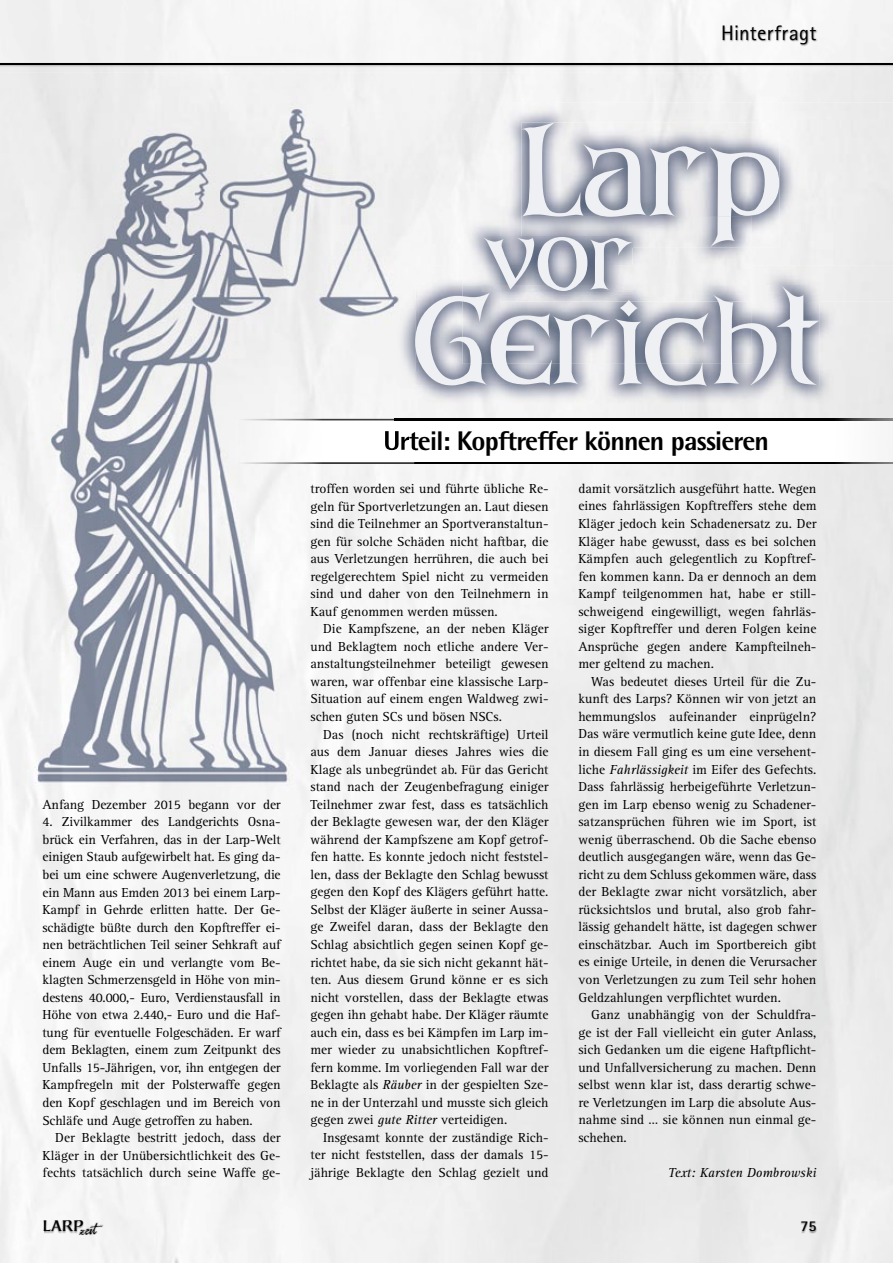
<style>
.page{position:relative;width:893px;height:1263px;background:#fff}
.page>*{position:absolute;margin:0;border:0;box-sizing:border-box;transform-origin:0 0}
.t1{font:111px "ARKHAM Reg";letter-spacing:-.03em;color:#eff0f4}
.t2{font:82.5px "ARKHAM Reg";color:#eff0f4}
.t3{font:800 27px "Rotis Semi Sans";letter-spacing:-.03em;color:#000}
.t4{font:21px "Rotis Sans Serif";letter-spacing:.015em;color:#000}
.t5{font:15px "Neue Hammer Unziale One";color:#000}
.t6{font:700 15px "Rotis Sans Serif";color:#000}
.t7{font:13.5px/17.5px "Rotis Serif";color:#000;text-align:justify}
.t8{font:italic 13.5px "Rotis Serif";color:#000}
.s1{font-style:italic}
.s2{font-family:"Malagua ZF";font-size:16.5px}
.s3{font-family:"Malagua ZF";font-size:18px}
.s4{font-family:"Malagua ZF";font-size:19.5px}
.s5{font-family:"Malagua ZF";font-size:21px}
</style>
<div class="page">
<img style="left:415px;top:463px;width:478px;height:1px">
<img style="left:415px;top:266px;width:478px;height:197px">
<img style="left:501px;top:103px;width:392px;height:163px">
<img style="left:521px;top:122px;width:258px;height:125px">
<img style="left:462px;top:217px;width:290px;height:69px">
<img style="left:521px;top:217px;width:231px;height:30px">
<img style="left:483px;top:237px;width:149px;height:49px">
<img style="left:521px;top:237px;width:111px;height:10px">
<img style="left:415px;top:419px;width:478px;height:2px">
<img style="left:752px;top:266px;width:141px;height:35px">
<img style="left:415px;top:286px;width:404px;height:100px">
<img style="left:501px;top:286px;width:318px;height:15px">
<img style="left:501px;top:286px;width:131px;height:5px">
<img style="left:415px;top:431px;width:352px;height:24px">
<img style="left:26px;top:96px;width:389px;height:692px">
<img style="left:237px;top:419px;width:178px;height:45px">
<img style="left:237px;top:420px;width:178px;height:43px">
<img style="left:394px;top:266px;width:21px;height:195px">
<svg style="left:394px;top:419px;width:21px;height:2px"></svg>
<div style="left:723px;top:73px;width:170px;height:22px;background:#eee"></div>
<img style="left:723px;top:26px;width:170px;height:37px">
<hr style="left:0;top:63px;width:893px;height:2px;background:#000">
<img style="left:44px;top:1220px;width:161px;height:43px">
<div style="left:801px;top:1221px;width:92px;height:42px;background:#eee"></div>
<h3 class="t4" style="left:721px;top:20px;width:97px">Hinterfragt</h3>
<h1 class="t1" style="left:521px;top:114px;width:266px">Larp</h1>
<h2 class="t2" style="left:482px;top:214px;width:156px">vor</h2>
<h1 class="t1" style="left:415px;top:282px;width:410px">Gericht</h1>
<p class="t7" style="left:43px;top:796px;width:240px">Anfang Dezember 2015 begann vor der</p>
<p class="t7" style="left:43px;top:813px;width:240px">4. Zivilkammer des Landgerichts Osna&shy;brück ein Verfahren, das in der Larp-Welt einigen Staub aufgewirbelt hat. Es ging da&shy;bei um eine schwere Augenverletzung, die ein Mann aus Emden 2013 bei einem Larp-Kampf in Gehrde erlitten hatte. Der Ge&shy;schädigte büßte durch den Kopftreffer ei&shy;nen beträchtlichen Teil seiner Sehkraft auf einem Auge ein und verlangte vom Be&shy;klagten Schmerzensgeld in Höhe von min&shy;destens 40.000,- Euro, Verdienstausfall in Höhe von etwa 2.440,- Euro und die Haf&shy;tung für eventuelle Folgeschäden. Er warf dem Beklagten, einem zum Zeitpunkt des Unfalls 15-Jährigen, vor, ihn entgegen der Kampfregeln mit der Polsterwaffe gegen den Kopf geschlagen und im Bereich von Schläfe und Auge getroffen zu haben.</p>
<p class="t7" style="left:43px;top:1129px;width:240px;text-indent:13px">Der Beklagte bestritt jedoch, dass der Kläger in der Unübersichtlichkeit des Ge&shy;fechts tatsächlich durch seine Waffe ge-</p>
<h3 class="t3" style="left:383px;top:423px;width:387px">Urteil: Kopftreffer können passieren</h3>
<p class="t7" style="left:310px;top:480px;width:240px">troffen worden sei und führte übliche Re&shy;geln für Sportverletzungen an. Laut diesen sind die Teilnehmer an Sportveranstaltun&shy;gen für solche Schäden nicht haftbar, die aus Verletzungen herrühren, die auch bei regelgerechtem Spiel nicht zu vermeiden sind und daher von den Teilnehmern in Kauf genommen werden müssen.</p>
<p class="t7" style="left:310px;top:620px;width:240px;text-indent:13px">Die Kampfszene, an der neben Kläger und Beklagtem noch etliche andere Ver&shy;anstaltungsteilnehmer beteiligt gewesen waren, war offenbar eine klassische Larp-Situation auf einem engen Waldweg zwi&shy;schen guten SCs und bösen NSCs.</p>
<p class="t7" style="left:310px;top:726px;width:240px;text-indent:13px">Das (noch nicht rechtskräftige) Urteil aus dem Januar dieses Jahres wies die Klage als unbegründet ab. Für das Gericht stand nach der Zeugenbefragung einiger Teilnehmer zwar fest, dass es tatsächlich der Beklagte gewesen war, der den Kläger während der Kampfszene am Kopf getrof&shy;fen hatte. Es konnte jedoch nicht feststel&shy;len, dass der Beklagte den Schlag bewusst gegen den Kopf des Klägers geführt hatte.<br>Selbst der Kläger äußerte in seiner Aussa&shy;ge Zweifel daran, dass der Beklagte den Schlag absichtlich gegen seinen Kopf ge&shy;richtet habe, da sie sich nicht gekannt hät&shy;ten. Aus diesem Grund könne er es sich nicht vorstellen, dass der Beklagte etwas gegen ihn gehabt habe. Der Kläger räumte auch ein, dass es bei Kämpfen im Larp im&shy;mer wieder zu unabsichtlichen Kopftref&shy;fern komme. Im vorliegenden Fall war der Beklagte als <span class="s1">Räuber</span> in der gespielten Sze&shy;ne in der Unterzahl und musste sich gleich gegen zwei <span class="s1">gute Ritter</span> verteidigen.</p>
<p class="t7" style="left:310px;top:1129px;width:240px;text-indent:13px">Insgesamt konnte der zuständige Rich&shy;ter nicht feststellen, dass der damals 15- jährige Beklagte den Schlag gezielt und</p>
<p class="t7" style="left:578px;top:480px;width:240px">damit vorsätzlich ausgeführt hatte. Wegen eines fahrlässigen Kopftreffers stehe dem Kläger jedoch kein Schadenersatz zu. Der Kläger habe gewusst, dass es bei solchen Kämpfen auch gelegentlich zu Kopftref&shy;fen kommen kann. Da er dennoch an dem Kampf teilgenommen hat, habe er still&shy;schweigend eingewilligt, wegen fahrläs&shy;siger Kopftreffer und deren Folgen keine Ansprüche gegen andere Kampfteilneh&shy;mer geltend zu machen.</p>
<p class="t7" style="left:578px;top:673px;width:240px;text-indent:13px">Was bedeutet dieses Urteil für die Zu&shy;kunft des Larps? Können wir von jetzt an hemmungslos aufeinander einprügeln?<br>Das wäre vermutlich keine gute Idee, denn in diesem Fall ging es um eine versehent&shy;liche <span class="s1">Fahrlässigkeit</span> im Eifer des Gefechts.<br>Dass fahrlässig herbeigeführte Verletzun&shy;gen im Larp ebenso wenig zu Schadener&shy;satzansprüchen führen wie im Sport, ist wenig überraschend. Ob die Sache ebenso deutlich ausgegangen wäre, wenn das Ge&shy;richt zu dem Schluss gekommen wäre, dass der Beklagte zwar nicht vorsätzlich, aber rücksichtslos und brutal, also grob fahr&shy;lässig gehandelt hätte, ist dagegen schwer einschätzbar. Auch im Sportbereich gibt es einige Urteile, in denen die Verursacher von Verletzungen zu zum Teil sehr hohen Geldzahlungen verpflichtet wurden.</p>
<p class="t7" style="left:578px;top:1006px;width:240px;text-indent:13px">Ganz unabhängig von der Schuldfra&shy;ge ist der Fall vielleicht ein guter Anlass, sich Gedanken um die eigene Haftpflicht&shy;und Unfallversicherung zu machen. Denn selbst wenn klar ist, dass derartig schwe&shy;re Verletzungen im Larp die absolute Aus&shy;nahme sind … sie können nun einmal ge&shy;schehen.</p>
<p class="t8" style="left:668px;top:1165px;width:150px">Text: Karsten Dombrowski</p>
<p class="t5" style="left:43px;top:1218px;width:56px">LARP<span class="s2">z</span><span class="s3">e</span><span class="s4">i</span><span class="s5">t</span></p>
<p class="t6" style="left:800px;top:1217px;width:18px">75</p>
</div>
